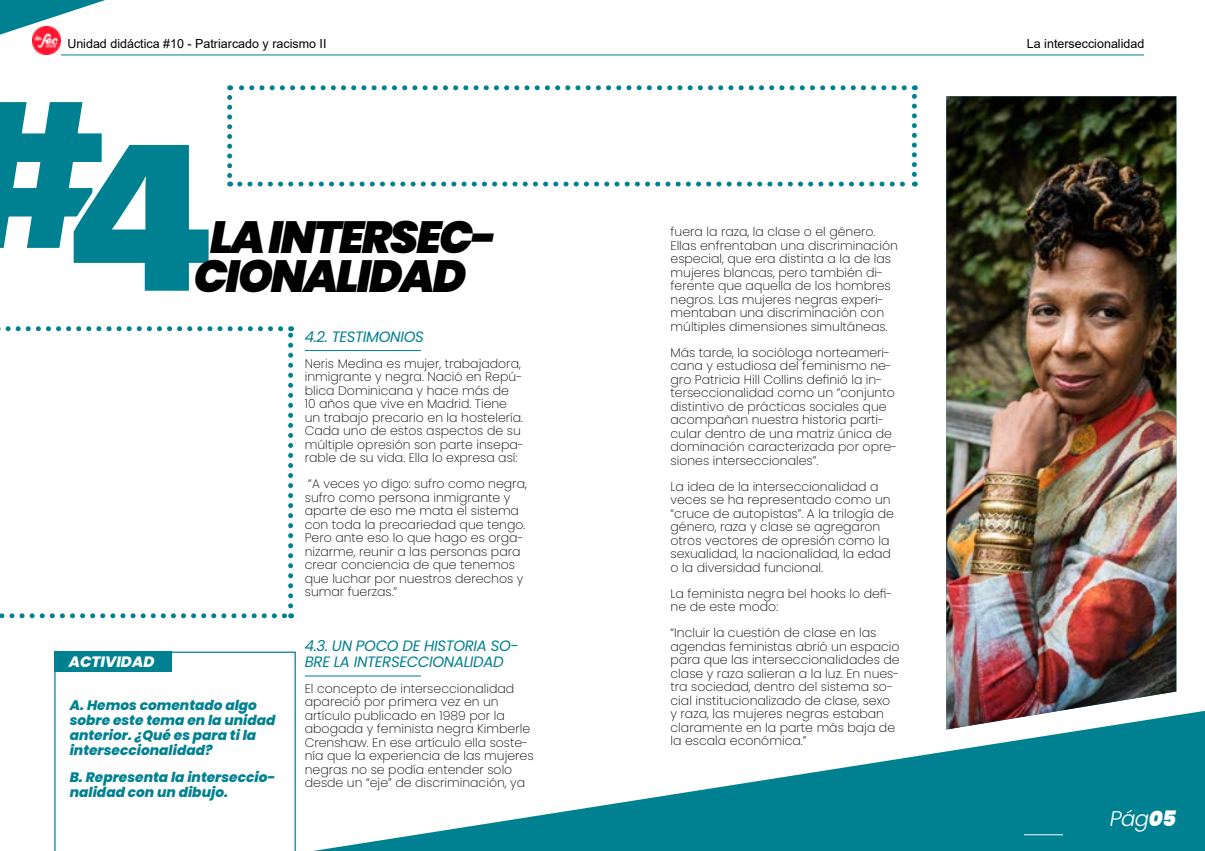
<style>
.page{position:relative;width:1205px;height:851px;background:#fff}
.page>*{position:absolute;margin:0;border:0;box-sizing:border-box;transform-origin:0 0}
.t1{font:900 220.75px "Work Sans";color:#008191}
.t2{font:italic 900 45px/39px "Poppins";letter-spacing:-.05em;color:#000}
.t3{font:italic 300 21.25px "Poppins";color:#fff}
.t4{font:italic 15px/16.1px "Poppins";letter-spacing:-.025em;color:#008191}
.t5{font:italic 800 15px "Poppins";color:#fff}
.t6{font:italic 800 13.75px/14.9px "Poppins";color:#008191}
.t7{font:200 12.5px/13.5px "Poppins";color:#000}
.t8{font:12.5px "Arial";color:#000}
.s1{color:#fff}
.s2{font-weight:900}
</style>
<div class="page">
<svg style="left:320px;top:710px;width:885px;height:140px;fill:#008191"></svg>
<img style="left:33px;top:39px;width:28px;height:16px">
<hr style="left:61px;top:55px;width:1083px;height:1px;background:#008191">
<svg style="left:0;top:0;width:105px;height:39px"></svg>
<hr style="left:1024px;top:834px;width:39px;height:1px;background:#fff">
<hr style="left:305px;top:350px;width:116px;height:1px;background:#008191">
<hr style="left:305px;top:675px;width:116px;height:1px;background:#008191">
<svg style="left:54px;top:651px;width:242px;height:199px"></svg>
<img style="left:946px;top:96px;width:230px;height:633px">
<svg style="left:227px;top:97px;width:5px;height:89px"></svg>
<svg style="left:240px;top:181px;width:675px;height:5px"></svg>
<svg style="left:912px;top:85px;width:5px;height:89px"></svg>
<svg style="left:230px;top:85px;width:674px;height:5px"></svg>
<svg style="left:0;top:613px;width:292px;height:5px"></svg>
<svg style="left:288px;top:326px;width:5px;height:279px"></svg>
<svg style="left:0;top:326px;width:281px;height:5px"></svg>
<p class="t8" style="left:67px;top:35px;width:261px">Unidad didáctica #10 - Patriarcado y racismo II</p>
<h1 class="t1" style="left:-51px;top:5px;width:264px">#<span class="s1">4</span></h1>
<h2 class="t2" style="left:194px;top:218px;width:304px;text-indent:16px">LA INTERSEC-<br>CIONALIDAD</h2>
<p class="t4" style="left:305px;top:328px;width:121px">4.2. TESTIMONIOS</p>
<p class="t7" style="left:305px;top:356px;width:221px">Neris Medina es mujer, trabajadora, inmigrante y negra. Nació en Repú&shy;blica Dominicana y hace más de<br>10 años que vive en Madrid. Tiene un trabajo precario en la hostelería.<br>Cada uno de estos aspectos de su múltiple opresión son parte insepa&shy;rable de su vida. Ella lo expresa así:</p>
<p class="t7" style="left:305px;top:477px;width:224px">“A veces yo digo: sufro como negra, sufro como persona inmigrante y aparte de eso me mata el sistema con toda la precariedad que tengo.<br>Pero ante eso lo que hago es orga&shy;nizarme, reunir a las personas para crear conciencia de que tenemos que luchar por nuestros derechos y sumar fuerzas.”</p>
<p class="t5" style="left:69px;top:653px;width:87px">ACTIVIDAD</p>
<p class="t6" style="left:70px;top:698px;width:207px">A. Hemos comentado algo sobre este tema en la unidad anterior. ¿Qué es para ti la interseccionalidad?</p>
<p class="t6" style="left:70px;top:769px;width:207px">B. Representa la interseccio&shy;nalidad con un dibujo.</p>
<p class="t4" style="left:305px;top:637px;width:216px">4.3. UN POCO DE HISTORIA SO-<br>BRE LA INTERSECCIONALIDAD</p>
<p class="t7" style="left:305px;top:681px;width:230px">El concepto de interseccionalidad apareció por primera vez en un artículo publicado en 1989 por la abogada y feminista negra Kimberle Crenshaw. En ese artículo ella soste&shy;nía que la experiencia de las mujeres negras no se podía entender solo desde un “eje” de discriminación, ya</p>
<p class="t7" style="left:670px;top:225px;width:229px">fuera la raza, la clase o el género.<br>Ellas enfrentaban una discriminación especial, que era distinta a la de las mujeres blancas, pero también di&shy;ferente que aquella de los hombres negros. Las mujeres negras experi&shy;mentaban una discriminación con múltiples dimensiones simultáneas.</p>
<p class="t7" style="left:670px;top:346px;width:228px">Más tarde, la socióloga norteameri&shy;cana y estudiosa del feminismo ne&shy;gro Patricia Hill Collins definió la in&shy;terseccionalidad como un “conjunto distintivo de prácticas sociales que acompañan nuestra historia parti&shy;cular dentro de una matriz única de dominación caracterizada por opre&shy;siones interseccionales”.</p>
<p class="t7" style="left:670px;top:480px;width:225px">La idea de la interseccionalidad a veces se ha representado como un “cruce de autopistas”. A la trilogía de género, raza y clase se agregaron otros vectores de opresión como la sexualidad, la nacionalidad, la edad o la diversidad funcional.</p>
<p class="t7" style="left:670px;top:586px;width:223px">La feminista negra bel hooks lo defi&shy;ne de este modo:</p>
<p class="t7" style="left:670px;top:626px;width:231px">“Incluir la cuestión de clase en las agendas feministas abrió un espacio para que las interseccionalidades de clase y raza salieran a la luz. En nues&shy;tra sociedad, dentro del sistema so&shy;cial institucionalizado de clase, sexo y raza, las mujeres negras estaban claramente en la parte más baja de la escala económica.”</p>
<p class="t8" style="left:1027px;top:35px;width:119px">La interseccionalidad</p>
<h3 class="t3" style="left:1109px;top:805px;width:68px">Pág<span class="s2">05</span></h3>
</div>
